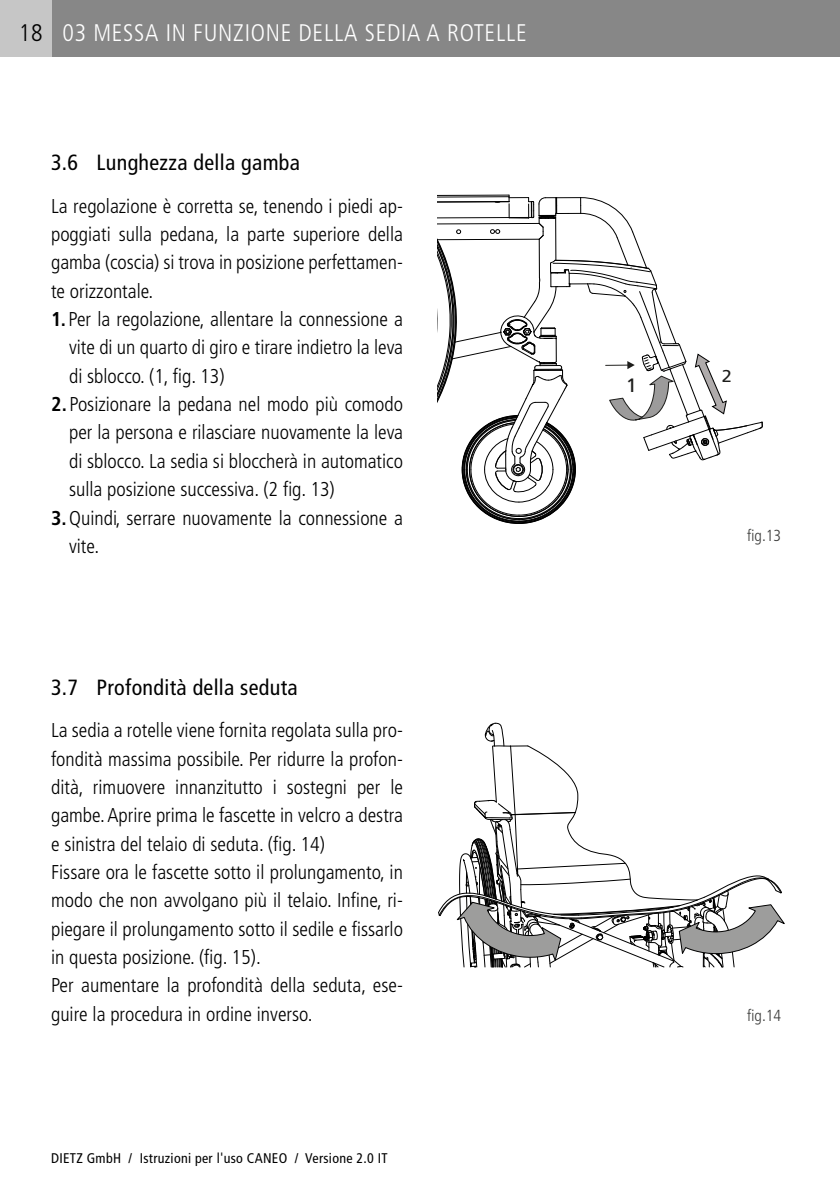
<style>
.page{position:relative;width:840px;height:1191px;background:#fff}
.page>*{position:absolute;margin:0;border:0;box-sizing:border-box;transform-origin:0 0}
.t1{font:300 condensed 24px "Frutiger LT Pro";letter-spacing:.03em;color:#fff}
.t2{font:300 condensed 24px "Frutiger LT Pro";color:#000}
.t3{font:condensed 22px "Frutiger LT Pro";letter-spacing:.015em;color:#000}
.t4{font:300 condensed 20px/28.4px "Frutiger LT Pro";color:#000;text-align:justify}
.t5{font:19.4px "Frutiger LT";color:#1d1d1b;scale:1.05 1}
.t6{font:17.2px "Frutiger LT";color:#1d1d1b;scale:1.05 1}
.t7{font:300 condensed 16px "Frutiger LT Pro";color:#3c3c3b}
.t8{font:condensed 14px "Frutiger LT Pro";letter-spacing:.02em;color:#000}
.s1{font-weight:700}
</style>
<div class="page">
<div style="left:0;top:0;width:839px;height:57px;background:#878787"></div>
<hr style="left:839px;top:0;width:1px;height:57px;background:#878787">
<div style="left:0;top:0;width:51px;height:57px;background:#c6c6c6"></div>
<svg style="left:438px;top:723px;width:346px;height:245px"></svg>
<svg style="left:437px;top:194px;width:325px;height:330px"></svg>
<p class="t2" style="left:19px;top:19px;width:25px">18</p>
<p class="t1" style="left:62px;top:19px;width:465px">03 MESSA IN FUNZIONE DELLA SEDIA A ROTELLE</p>
<p class="t3" style="left:51px;top:150px;width:250px">3.6 Lunghezza della gamba</p>
<p class="t4" style="left:51px;top:192px;width:353px">La regolazione è corretta se, tenendo i piedi ap&shy;poggiati sulla pedana, la parte superiore della gamba (coscia) si trova in posizione perfettamen&shy;te orizzontale.</p>
<p class="t4" style="left:69px;top:305px;width:335px;text-indent:-18px"><span class="s1">1.</span> Per la regolazione, allentare la connessione a vite di un quarto di giro e tirare indietro la leva di sblocco. (1, fig. 13)</p>
<p class="t4" style="left:51px;top:390px;width:353px"><span class="s1">2.</span> Posizionare la pedana nel modo più comodo</p>
<p class="t4" style="left:69px;top:418px;width:335px">per la persona e rilasciare nuovamente la leva</p>
<p class="t4" style="left:69px;top:447px;width:335px">di sblocco. La sedia si bloccherà in automatico</p>
<p class="t4" style="left:69px;top:475px;width:267px">sulla posizione successiva. (2 fig. 13)</p>
<p class="t4" style="left:51px;top:503px;width:353px"><span class="s1">3.</span>Quindi, serrare nuovamente la connessione a</p>
<p class="t4" style="left:69px;top:532px;width:32px">vite.</p>
<p class="t3" style="left:51px;top:674px;width:248px">3.7 Profondità della seduta</p>
<p class="t4" style="left:51px;top:716px;width:353px;text-align:left">La sedia a rotelle viene fornita regolata sulla pro&shy;fondità massima possibile. Per ridurre la profon&shy;dità, rimuovere innanzitutto i sostegni per le gambe. Aprire prima le fascette in velcro a destra e sinistra del telaio di seduta. (fig. 14)<br>Fissare ora le fascette sotto il prolungamento, in modo che non avvolgano più il telaio. Infine, ri&shy;piegare il prolungamento sotto il sedile e fissarlo in questa posizione. (fig. 15).<br>Per aumentare la profondità della seduta, ese&shy;guire la procedura in ordine inverso.</p>
<p class="t8" style="left:51px;top:1149px;width:338px">DIETZ GmbH / Istruzioni per l'uso CANEO / Versione 2.0 IT</p>
<p class="t5" style="left:625px;top:373px;width:12px">1</p>
<p class="t6" style="left:721px;top:366px;width:11px">2</p>
<p class="t7" style="left:746px;top:526px;width:36px">fig.13</p>
<p class="t7" style="left:746px;top:1006px;width:36px">fig.14</p>
</div>
